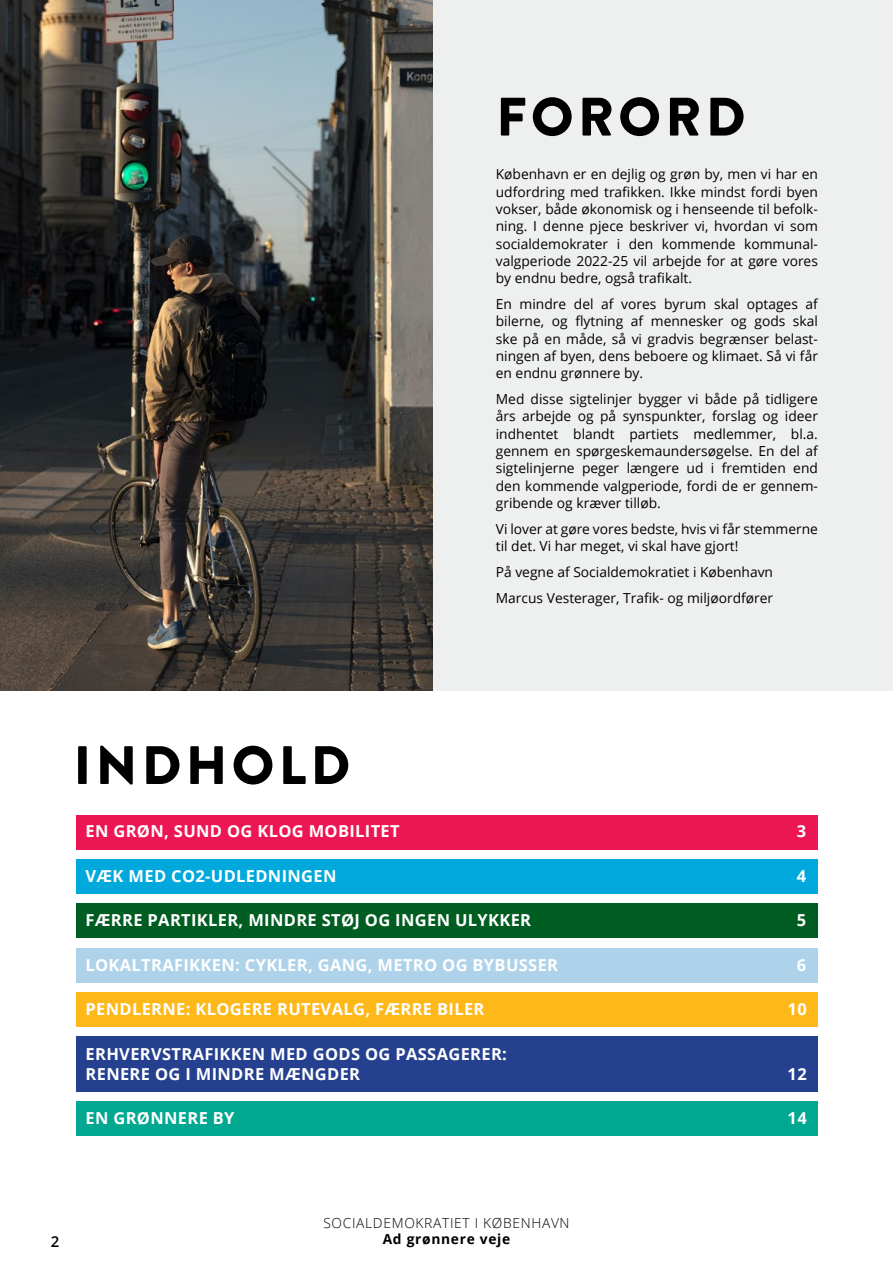
<style>
.page{position:relative;width:893px;height:1263px;background:#fff}
.page>*{position:absolute;margin:0;border:0;box-sizing:border-box;transform-origin:0 0}
.t1{font:900 54px "Brandon Grotesque";letter-spacing:.08em;color:#000}
.t2{font:700 16.5px/19.5px "Open Sans";letter-spacing:.02em;color:#fff}
.t3{font:600 15px "Open Sans";color:#000}
.t4{font:13.8px/17.2px "Open Sans";color:#000;text-align:justify}
.t5{font:300 13.8px "Open Sans";letter-spacing:.05em;color:#000}
.t6{font:700 13.8px "Open Sans";letter-spacing:.05em;color:#000}
</style>
<div class="page">
<div style="left:353px;top:0;width:540px;height:691px;background:#eeefef"></div>
<img style="left:0;top:0;width:433px;height:691px">
<hr style="left:892px;top:993px;width:1px;height:270px;background:#2f373f">
<div style="left:77px;top:904px;width:741px;height:34px;background:#005d22"></div>
<div style="left:77px;top:859px;width:741px;height:35px;background:#00a8dc"></div>
<div style="left:77px;top:815px;width:741px;height:35px;background:#ed1654"></div>
<div style="left:77px;top:992px;width:741px;height:35px;background:#ffb81a"></div>
<div style="left:77px;top:948px;width:741px;height:34px;background:#aed2ea"></div>
<div style="left:77px;top:1101px;width:741px;height:35px;background:#00a791"></div>
<div style="left:77px;top:1036px;width:741px;height:56px;background:#25408f"></div>
<h1 class="t1" style="left:496px;top:79px;width:251px">FORORD</h1>
<p class="t4" style="left:496px;top:165px;width:324px">København er en dejlig og grøn by, men vi har en udfordring med trafikken. Ikke mindst fordi byen vokser, både økonomisk og i henseende til befolk&shy;ning. I denne pjece beskriver vi, hvordan vi som socialdemokrater i den kommende kommunal&shy;valgperiode 2022-25 vil arbejde for at gøre vores by endnu bedre, også trafikalt.</p>
<p class="t4" style="left:496px;top:295px;width:324px">En mindre del af vores byrum skal optages af bilerne, og flytning af mennesker og gods skal ske på en måde, så vi gradvis begrænser belast&shy;ningen af byen, dens beboere og klimaet. Så vi får en endnu grønnere by.</p>
<p class="t4" style="left:496px;top:390px;width:324px">Med disse sigtelinjer bygger vi både på tidligere års arbejde og på synspunkter, forslag og ideer indhentet blandt partiets medlemmer, bl.a. gennem en spørgeskemaundersøgelse. En del af sigtelinjerne peger længere ud i fremtiden end den kommende valgperiode, fordi de er gennem&shy;gribende og kræver tilløb.</p>
<p class="t4" style="left:496px;top:520px;width:324px">Vi lover at gøre vores bedste, hvis vi får stemmerne til det. Vi har meget, vi skal have gjort!</p>
<p class="t4" style="left:496px;top:559px;width:279px;line-height:25.8px">På vegne af Socialdemokratiet i København<br>Marcus Vesterager, Trafik- og miljøordfører</p>
<h1 class="t1" style="left:73px;top:727px;width:278px">INDHOLD</h1>
<p class="t2" style="left:86px;top:821px;width:316px">EN GRØN, SUND OG KLOG MOBILITET</p>
<p class="t2" style="left:797px;top:821px;width:11px">3</p>
<p class="t2" style="left:86px;top:866px;width:252px">VÆK MED CO2-UDLEDNINGEN</p>
<p class="t2" style="left:797px;top:866px;width:11px">4</p>
<p class="t2" style="left:86px;top:910px;width:447px">FÆRRE PARTIKLER, MINDRE STØJ OG INGEN ULYKKER</p>
<p class="t2" style="left:797px;top:910px;width:11px">5</p>
<p class="t2" style="left:86px;top:955px;width:474px">LOKALTRAFIKKEN: CYKLER, GANG, METRO OG BYBUSSER</p>
<p class="t2" style="left:797px;top:955px;width:11px">6</p>
<p class="t2" style="left:86px;top:999px;width:400px">PENDLERNE: KLOGERE RUTEVALG, FÆRRE BILER</p>
<p class="t2" style="left:788px;top:999px;width:21px">10</p>
<p class="t2" style="left:86px;top:1044px;width:423px">ERHVERVSTRAFIKKEN MED GODS OG PASSAGERER:<br>RENERE OG I MINDRE MÆNGDER</p>
<p class="t2" style="left:788px;top:1063px;width:21px">12</p>
<p class="t2" style="left:86px;top:1108px;width:151px">EN GRØNNERE BY</p>
<p class="t2" style="left:788px;top:1108px;width:21px">14</p>
<p class="t3" style="left:51px;top:1231px;width:10px">2</p>
<p class="t5" style="left:323px;top:1213px;width:248px">SOCIALDEMOKRATIET I KØBENHAVN</p>
<p class="t6" style="left:383px;top:1229px;width:129px">Ad grønnere veje</p>
</div>
